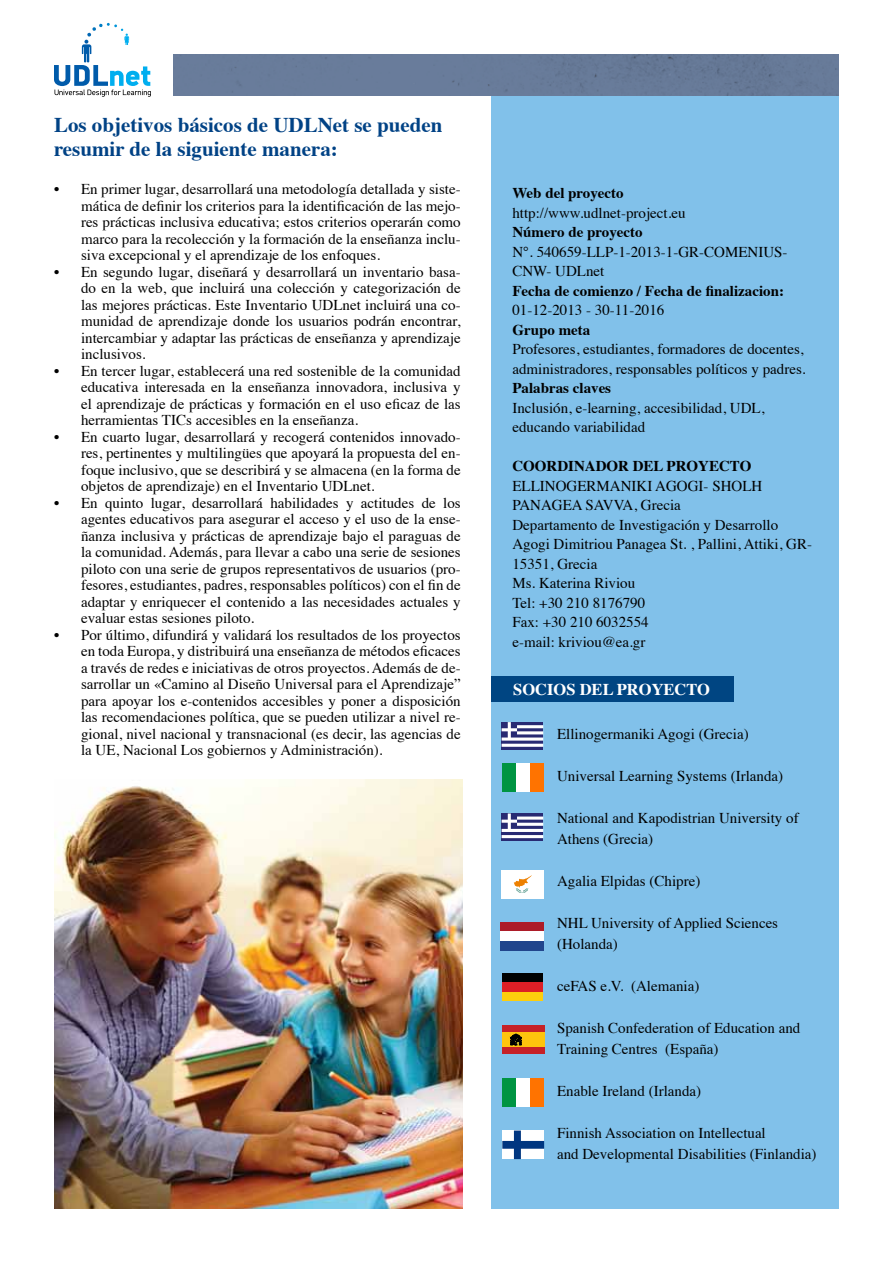
<style>
.page{position:relative;width:893px;height:1263px;background:#fff}
.page>*{position:absolute;margin:0;border:0;box-sizing:border-box;transform-origin:0 0}
.t1{font:700 21px/24px "Times";color:#004285}
.t2{font:700 16.5px "Times";color:#fff}
.t3{font:15px/16.5px "Times";color:#000}
.t4{font:700 15px "Times";color:#000}
</style>
<div class="page">
<div style="left:491px;top:63px;width:348px;height:1146px;background:#81c1ea"></div>
<div style="left:173px;top:54px;width:666px;height:41px;background:#687b9a"></div>
<img style="left:54px;top:779px;width:408px;height:430px">
<div style="left:502px;top:722px;width:41px;height:28px;background:#282a73"></div>
<svg style="left:502px;top:722px;width:41px;height:25px"></svg>
<div style="left:502px;top:813px;width:41px;height:28px;background:linear-gradient(to right,#282a73,#282a73)"></div>
<svg style="left:502px;top:813px;width:41px;height:25px"></svg>
<div style="left:502px;top:1025px;width:42px;height:29px;background:#c62127"></div>
<div style="left:502px;top:1032px;width:42px;height:15px;background:#fec40d"></div>
<svg style="left:511px;top:1034px;width:11px;height:11px"></svg>
<div style="left:491px;top:676px;width:243px;height:26px;background:#004582"></div>
<div style="left:501px;top:870px;width:42px;height:28px;background:#fff"></div>
<svg style="left:514px;top:875px;width:18px;height:18px"></svg>
<div style="left:502px;top:1078px;width:14px;height:29px;background:#009442"></div>
<div style="left:516px;top:1078px;width:14px;height:29px;background:#fff"></div>
<div style="left:530px;top:1078px;width:14px;height:29px;background:#ff7300"></div>
<div style="left:502px;top:763px;width:14px;height:28px;background:#009442"></div>
<div style="left:516px;top:763px;width:14px;height:28px;background:#fff"></div>
<div style="left:530px;top:763px;width:14px;height:28px;background:#ff7300"></div>
<svg style="left:502px;top:1130px;width:42px;height:29px"></svg>
<div style="left:500px;top:941px;width:44px;height:9px;background:#21458c"></div>
<div style="left:500px;top:922px;width:44px;height:9px;background:#ad1c29"></div>
<div style="left:500px;top:931px;width:44px;height:10px;background:#fff"></div>
<div style="left:502px;top:974px;width:40px;height:9px;background:#000101"></div>
<div style="left:502px;top:992px;width:40px;height:9px;background:#fdce0d"></div>
<div style="left:502px;top:983px;width:40px;height:9px;background:#dc1f26"></div>
<svg style="left:54px;top:23px;width:97px;height:74px"></svg>
<h1 class="t1" style="left:54px;top:111px;width:390px">Los objetivos básicos de UDLNet se pueden resumir de la siguiente manera:</h1>
<p class="t3" style="left:81px;top:180px;width:381px;text-align:justify;text-indent:-27px">• En primer lugar, desarrollará una metodología detallada y siste&shy;mática de definir los criterios para la identificación de las mejo&shy;res prácticas inclusiva educativa; estos criterios operarán como marco para la recolección y la formación de la enseñanza inclu&shy;siva excepcional y el aprendizaje de los enfoques.</p>
<p class="t3" style="left:81px;top:262px;width:381px;text-align:justify;text-indent:-27px">• En segundo lugar, diseñará y desarrollará un inventario basa&shy;do en la web, que incluirá una colección y categorización de las mejores prácticas. Este Inventario UDLnet incluirá una co&shy;munidad de aprendizaje donde los usuarios podrán encontrar, intercambiar y adaptar las prácticas de enseñanza y aprendizaje inclusivos.</p>
<p class="t3" style="left:81px;top:361px;width:381px;text-align:justify;text-indent:-27px">• En tercer lugar, establecerá una red sostenible de la comunidad educativa interesada en la enseñanza innovadora, inclusiva y el aprendizaje de prácticas y formación en el uso eficaz de las herramientas TICs accesibles en la enseñanza.</p>
<p class="t3" style="left:81px;top:427px;width:381px;text-align:justify;text-indent:-27px">• En cuarto lugar, desarrollará y recogerá contenidos innovado&shy;res, pertinentes y multilingües que apoyará la propuesta del en&shy;foque inclusivo, que se describirá y se almacena (en la forma de objetos de aprendizaje) en el Inventario UDLnet.</p>
<p class="t3" style="left:81px;top:493px;width:381px;text-align:justify;text-indent:-27px">• En quinto lugar, desarrollará habilidades y actitudes de los agentes educativos para asegurar el acceso y el uso de la ense&shy;ñanza inclusiva y prácticas de aprendizaje bajo el paraguas de la comunidad. Además, para llevar a cabo una serie de sesiones piloto con una serie de grupos representativos de usuarios (pro&shy;fesores, estudiantes, padres, responsables políticos) con el fin de adaptar y enriquecer el contenido a las necesidades actuales y evaluar estas sesiones piloto.</p>
<p class="t3" style="left:81px;top:625px;width:381px;text-align:justify;text-indent:-27px">• Por último, difundirá y validará los resultados de los proyectos en toda Europa, y distribuirá una enseñanza de métodos eficaces a través de redes e iniciativas de otros proyectos. Además de de&shy;sarrollar un «Camino al Diseño Universal para el Aprendizaje” para apoyar los e-contenidos accesibles y poner a disposición las recomendaciones política, que se pueden utilizar a nivel re&shy;gional, nivel nacional y transnacional (es decir, las agencias de la UE, Nacional Los gobiernos y Administración).</p>
<p class="t4" style="left:512px;top:179px;width:113px">Web del proyecto</p>
<p class="t3" style="left:512px;top:203px;width:175px">http://www.udlnet-project.eu</p>
<p class="t4" style="left:512px;top:218px;width:132px">Número de proyecto</p>
<p class="t3" style="left:512px;top:241px;width:277px;line-height:19.5px">N°. 540659-LLP-1-2013-1-GR-COMENIUS-<br>CNW- UDLnet</p>
<p class="t4" style="left:512px;top:276px;width:273px">Fecha de comienzo / Fecha de finalizacion:</p>
<p class="t3" style="left:512px;top:301px;width:153px">01-12-2013 - 30-11-2016</p>
<p class="t4" style="left:512px;top:315px;width:79px">Grupo meta</p>
<p class="t3" style="left:512px;top:338px;width:295px;line-height:19.5px">Profesores, estudiantes, formadores de docentes, administradores, responsables políticos y padres.</p>
<p class="t4" style="left:512px;top:374px;width:100px">Palabras claves</p>
<p class="t3" style="left:512px;top:397px;width:254px;line-height:19.5px">Inclusión, e-learning, accesibilidad, UDL, educando variabilidad</p>
<p class="t4" style="left:512px;top:452px;width:240px">COORDINADOR DEL PROYECTO</p>
<p class="t3" style="left:512px;top:475px;width:301px;line-height:19.5px">ELLINOGERMANIKI AGOGI- SHOLH<br>PANAGEA SAVVA, Grecia<br>Departamento de Investigación y Desarrollo<br>Agogi Dimitriou Panagea St. , Pallini, Attiki, GR-<br>15351, Grecia<br>Ms. Katerina Riviou<br>Tel: +30 210 8176790<br>Fax: +30 210 6032554<br>e-mail: kriviou@ea.gr</p>
<p class="t2" style="left:513px;top:673px;width:198px">SOCIOS DEL PROYECTO</p>
<p class="t3" style="left:557px;top:725px;width:193px">Ellinogermaniki Agogi (Grecia)</p>
<p class="t3" style="left:557px;top:767px;width:228px">Universal Learning Systems (Irlanda)</p>
<p class="t3" style="left:557px;top:806px;width:243px;line-height:21px">National and Kapodistrian University of<br>Athens (Grecia)</p>
<p class="t3" style="left:557px;top:872px;width:145px">Agalia Elpidas (Chipre)</p>
<p class="t3" style="left:557px;top:911px;width:223px;line-height:21px">NHL University of Applied Sciences (Holanda)</p>
<p class="t3" style="left:557px;top:977px;width:144px">ceFAS e.V. (Alemania)</p>
<p class="t3" style="left:557px;top:1016px;width:245px;line-height:21px">Spanish Confederation of Education and<br>Training Centres (España)</p>
<p class="t3" style="left:557px;top:1082px;width:146px">Enable Ireland (Irlanda)</p>
<p class="t3" style="left:557px;top:1121px;width:261px;line-height:21px">Finnish Association on Intellectual<br>and Developmental Disabilities (Finlandia)</p>
</div>
